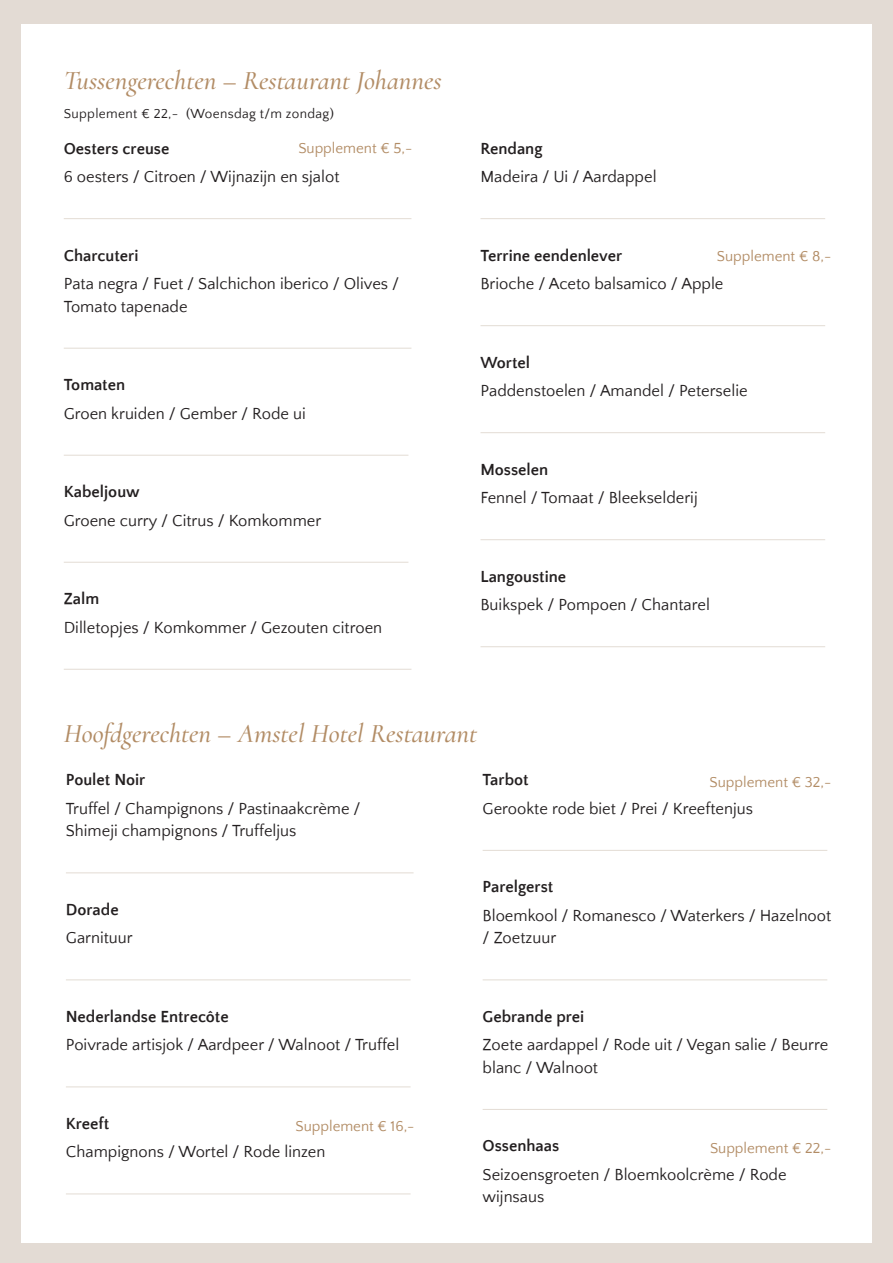
<style>
.page{position:relative;width:893px;height:1263px;background:#e3dbd4}
.page>*{position:absolute;margin:0;border:0;box-sizing:border-box;transform-origin:0 0}
.t1{font:italic 300 27px "Cormorant";color:#b28c65}
.t2{font:16.5px/22.5px "Quattrocento Sans";color:#231f20}
.t3{font:700 16.5px "Quattrocento Sans";color:#231f20}
.t4{font:15px "Quattrocento Sans";color:#b28c65}
.t5{font:13.5px "Quattrocento Sans";letter-spacing:.025em;color:#231f20}
</style>
<div class="page">
<div style="left:21px;top:24px;width:851px;height:1219px;background:#fff"></div>
<hr style="left:64px;top:218px;width:347px;height:1px;background:#e3dcd4">
<hr style="left:64px;top:348px;width:347px;height:1px;background:#e3dcd4">
<hr style="left:64px;top:455px;width:344px;height:1px;background:#e3dcd4">
<hr style="left:64px;top:562px;width:344px;height:1px;background:#e3dcd4">
<hr style="left:64px;top:669px;width:347px;height:1px;background:#e3dcd4">
<hr style="left:480px;top:218px;width:345px;height:1px;background:#e3dcd4">
<hr style="left:480px;top:325px;width:345px;height:1px;background:#e3dcd4">
<hr style="left:480px;top:432px;width:345px;height:1px;background:#e3dcd4">
<hr style="left:480px;top:539px;width:345px;height:1px;background:#e3dcd4">
<hr style="left:480px;top:646px;width:345px;height:1px;background:#e3dcd4">
<hr style="left:66px;top:872px;width:348px;height:1px;background:#e3dcd4">
<hr style="left:66px;top:979px;width:345px;height:1px;background:#e3dcd4">
<hr style="left:66px;top:1086px;width:345px;height:1px;background:#e3dcd4">
<hr style="left:66px;top:1193px;width:345px;height:1px;background:#e3dcd4">
<hr style="left:483px;top:850px;width:344px;height:1px;background:#e3dcd4">
<hr style="left:483px;top:979px;width:344px;height:1px;background:#e3dcd4">
<hr style="left:483px;top:1109px;width:344px;height:1px;background:#e3dcd4">
<h1 class="t1" style="left:64px;top:59px;width:380px">Tussengerechten – Restaurant Johannes</h1>
<p class="t5" style="left:64px;top:107px;width:272px">Supplement € 22,- (Woensdag t/m zondag)</p>
<p class="t4" style="left:298px;top:140px;width:116px">Supplement € 5,-</p>
<p class="t3" style="left:64px;top:140px;width:107px">Oesters creuse</p>
<p class="t2" style="left:64px;top:166px;width:277px">6 oesters / Citroen / Wijnazijn en sjalot</p>
<p class="t3" style="left:64px;top:247px;width:76px">Charcuteri</p>
<p class="t2" style="left:64px;top:273px;width:337px">Pata negra / Fuet / Salchichon iberico / Olives /<br>Tomato tapenade</p>
<p class="t3" style="left:64px;top:376px;width:63px">Tomaten</p>
<p class="t2" style="left:64px;top:403px;width:244px">Groen kruiden / Gember / Rode ui</p>
<p class="t3" style="left:64px;top:483px;width:78px">Kabeljouw</p>
<p class="t2" style="left:64px;top:510px;width:259px">Groene curry / Citrus / Komkommer</p>
<p class="t3" style="left:64px;top:590px;width:37px">Zalm</p>
<p class="t2" style="left:64px;top:617px;width:320px">Dilletopjes / Komkommer / Gezouten citroen</p>
<p class="t3" style="left:480px;top:140px;width:64px">Rendang</p>
<p class="t2" style="left:480px;top:166px;width:178px">Madeira / Ui / Aardappel</p>
<p class="t3" style="left:480px;top:247px;width:143px">Terrine eendenlever</p>
<p class="t2" style="left:480px;top:273px;width:244px">Brioche / Aceto balsamico / Apple</p>
<p class="t4" style="left:717px;top:249px;width:116px">Supplement € 8,-</p>
<p class="t3" style="left:480px;top:354px;width:51px">Wortel</p>
<p class="t2" style="left:480px;top:380px;width:269px">Paddenstoelen / Amandel / Peterselie</p>
<p class="t3" style="left:480px;top:461px;width:69px">Mosselen</p>
<p class="t2" style="left:480px;top:487px;width:219px">Fennel / Tomaat / Bleekselderij</p>
<p class="t3" style="left:480px;top:568px;width:87px">Langoustine</p>
<p class="t2" style="left:480px;top:594px;width:231px">Buikspek / Pompoen / Chantarel</p>
<h1 class="t1" style="left:64px;top:712px;width:415px">Hoofdgerechten – Amstel Hotel Restaurant</h1>
<p class="t3" style="left:66px;top:771px;width:81px">Poulet Noir</p>
<p class="t2" style="left:66px;top:798px;width:296px">Truffel / Champignons / Pastinaakcrème /<br>Shimeji champignons / Truffeljus</p>
<p class="t3" style="left:66px;top:901px;width:54px">Dorade</p>
<p class="t2" style="left:66px;top:927px;width:68px">Garnituur</p>
<p class="t3" style="left:66px;top:1008px;width:164px">Nederlandse Entrecôte</p>
<p class="t2" style="left:66px;top:1034px;width:335px">Poivrade artisjok / Aardpeer / Walnoot / Truffel</p>
<p class="t3" style="left:66px;top:1115px;width:45px">Kreeft</p>
<p class="t2" style="left:66px;top:1141px;width:261px">Champignons / Wortel / Rode linzen</p>
<p class="t4" style="left:295px;top:1118px;width:121px">Supplement € 16,-</p>
<p class="t3" style="left:483px;top:771px;width:47px">Tarbot</p>
<p class="t2" style="left:483px;top:798px;width:272px">Gerookte rode biet / Prei / Kreeftenjus</p>
<p class="t4" style="left:710px;top:774px;width:123px">Supplement € 32,-</p>
<p class="t3" style="left:483px;top:878px;width:72px">Parelgerst</p>
<p class="t2" style="left:483px;top:905px;width:350px">Bloemkool / Romanesco / Waterkers / Hazelnoot / Zoetzuur</p>
<p class="t3" style="left:483px;top:1008px;width:103px">Gebrande prei</p>
<p class="t2" style="left:483px;top:1034px;width:347px">Zoete aardappel / Rode uit / Vegan salie / Beurre blanc / Walnoot</p>
<p class="t3" style="left:483px;top:1137px;width:78px">Ossenhaas</p>
<p class="t2" style="left:483px;top:1164px;width:305px">Seizoensgroeten / Bloemkoolcrème / Rode wijnsaus</p>
<p class="t4" style="left:710px;top:1141px;width:123px">Supplement € 22,-</p>
</div>
